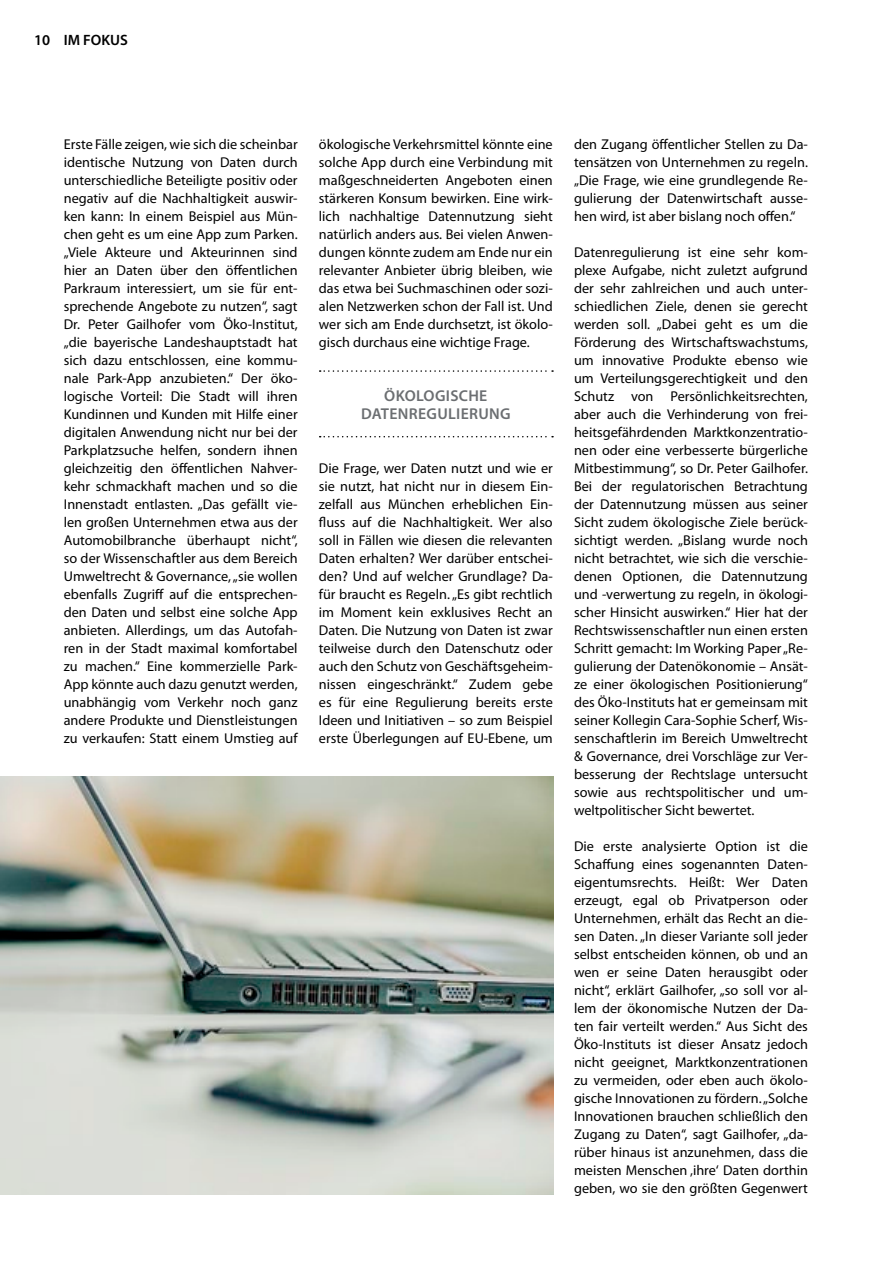
<style>
.page{position:relative;width:893px;height:1263px;background:#fff}
.page>*{position:absolute;margin:0;border:0;box-sizing:border-box;transform-origin:0 0}
.t1{font:600 15.75px/18px "Myriad Pro";letter-spacing:.02em;color:#6b6e71;text-align:right}
.t2{font:600 15px "Myriad Pro";color:#000}
.t3{font:14.25px/18px "Myriad Pro";color:#000;text-align:justify}
</style>
<div class="page">
<img style="left:0;top:776px;width:554px;height:418px">
<svg style="left:320px;top:370px;width:233px;height:2px"></svg>
<svg style="left:320px;top:436px;width:233px;height:1px"></svg>
<p class="t2" style="left:34px;top:31px;width:94px">10 IM FOKUS</p>
<p class="t3" style="left:64px;top:135px;width:235px">Erste Fälle zeigen, wie sich die scheinbar identische Nutzung von Daten durch unterschiedliche Beteiligte positiv oder negativ auf die Nachhaltigkeit auswir&shy;ken kann: In einem Beispiel aus Mün&shy;chen geht es um eine App zum Parken. „Viele Akteure und Akteurinnen sind hier an Daten über den öffentlichen Parkraum interessiert, um sie für ent&shy;sprechende Angebote zu nutzen“, sagt Dr. Peter Gailhofer vom Öko-Institut, „die bayerische Landeshauptstadt hat sich dazu entschlossen, eine kommu&shy;nale Park-App anzubieten.“ Der öko&shy;logische Vorteil: Die Stadt will ihren Kundinnen und Kunden mit Hilfe einer digitalen Anwendung nicht nur bei der Parkplatzsuche helfen, sondern ihnen gleichzeitig den öffentlichen Nahver&shy;kehr schmackhaft machen und so die Innenstadt entlasten. „Das gefällt vie&shy;len großen Unternehmen etwa aus der Automobilbranche überhaupt nicht“, so der Wissenschaftler aus dem Bereich Umweltrecht &amp; Governance, „sie wollen ebenfalls Zugriff auf die entsprechen&shy;den Daten und selbst eine solche App anbieten. Allerdings, um das Autofah&shy;ren in der Stadt maximal komfortabel zu machen.“ Eine kommerzielle Park-App könnte auch dazu genutzt werden, unabhängig vom Verkehr noch ganz andere Produkte und Dienstleistungen zu verkaufen: Statt einem Umstieg auf</p>
<p class="t3" style="left:319px;top:135px;width:235px">ökologische Verkehrsmittel könnte eine solche App durch eine Verbindung mit maßgeschneiderten Angeboten einen stärkeren Konsum bewirken. Eine wirk&shy;lich nachhaltige Datennutzung sieht natürlich anders aus. Bei vielen Anwen&shy;dungen könnte zudem am Ende nur ein relevanter Anbieter übrig bleiben, wie das etwa bei Suchmaschinen oder sozi&shy;alen Netzwerken schon der Fall ist. Und wer sich am Ende durchsetzt, ist ökolo&shy;gisch durchaus eine wichtige Frage.</p>
<p class="t1" style="left:361px;top:387px;width:96px">ÖKOLOGISCHE<br>DATENREGULIER</p>
<p class="t1" style="left:478px;top:405px;width:34px">UNG</p>
<p class="t3" style="left:319px;top:459px;width:235px">Die Frage, wer Daten nutzt und wie er sie nutzt, hat nicht nur in diesem Ein&shy;zelfall aus München erheblichen Ein&shy;fluss auf die Nachhaltigkeit. Wer also soll in Fällen wie diesen die relevanten Daten erhalten? Wer darüber entschei&shy;den? Und auf welcher Grundlage? Da&shy;für braucht es Regeln. „Es gibt rechtlich im Moment kein exklusives Recht an Daten. Die Nutzung von Daten ist zwar teilweise durch den Datenschutz oder auch den Schutz von Geschäftsgeheim&shy;nissen eingeschränkt.“ Zudem gebe es für eine Regulierung bereits erste Ideen und Initiativen – so zum Beispiel erste Überlegungen auf EU-Ebene, um</p>
<p class="t3" style="left:574px;top:135px;width:235px">den Zugang öffentlicher Stellen zu Da&shy;tensätzen von Unternehmen zu regeln. „Die Frage, wie eine grundlegende Re&shy;gulierung der Datenwirtschaft ausse&shy;hen wird, ist aber bislang noch offen.“</p>
<p class="t3" style="left:574px;top:243px;width:235px">Datenregulierung ist eine sehr kom&shy;plexe Aufgabe, nicht zuletzt aufgrund der sehr zahlreichen und auch unter&shy;schiedlichen Ziele, denen sie gerecht werden soll. „Dabei geht es um die Förderung des Wirtschaftswachstums, um innovative Produkte ebenso wie um Verteilungsgerechtigkeit und den Schutz von Persönlichkeitsrechten, aber auch die Verhinderung von frei&shy;heitsgefährdenden Marktkonzentratio&shy;nen oder eine verbesserte bürgerliche Mitbestimmung“, so Dr. Peter Gailhofer.<br>Bei der regulatorischen Betrachtung der Datennutzung müssen aus seiner Sicht zudem ökologische Ziele berück&shy;sichtigt werden. „Bislang wurde noch nicht betrachtet, wie sich die verschie&shy;denen Optionen, die Datennutzung und -verwertung zu regeln, in ökologi&shy;scher Hinsicht auswirken.“ Hier hat der Rechtswissenschaftler nun einen ersten Schritt gemacht: Im Working Paper „Re&shy;gulierung der Datenökonomie – Ansät&shy;ze einer ökologischen Positionierung“ des Öko-Instituts hat er gemeinsam mit seiner Kollegin Cara-Sophie Scherf, Wis&shy;senschaftlerin im Bereich Umweltrecht &amp; Governance, drei Vorschläge zur Ver&shy;besserung der Rechtslage untersucht sowie aus rechtspolitischer und um&shy;weltpolitischer Sicht bewertet.</p>
<p class="t3" style="left:574px;top:837px;width:235px">Die erste analysierte Option ist die Schaffung eines sogenannten Daten&shy;eigentumsrechts. Heißt: Wer Daten erzeugt, egal ob Privatperson oder Unternehmen, erhält das Recht an die&shy;sen Daten. „In dieser Variante soll jeder selbst entscheiden können, ob und an wen er seine Daten herausgibt oder nicht“, erklärt Gailhofer, „so soll vor al&shy;lem der ökonomische Nutzen der Da&shy;ten fair verteilt werden.“ Aus Sicht des Öko-Instituts ist dieser Ansatz jedoch nicht geeignet, Marktkonzentrationen zu vermeiden, oder eben auch ökolo&shy;gische Innovationen zu fördern. „Solche Innovationen brauchen schließlich den Zugang zu Daten“, sagt Gailhofer, „da&shy;rüber hinaus ist anzunehmen, dass die meisten Menschen ‚ihre‘ Daten dorthin geben, wo sie den größten Gegenwert</p>
</div>
